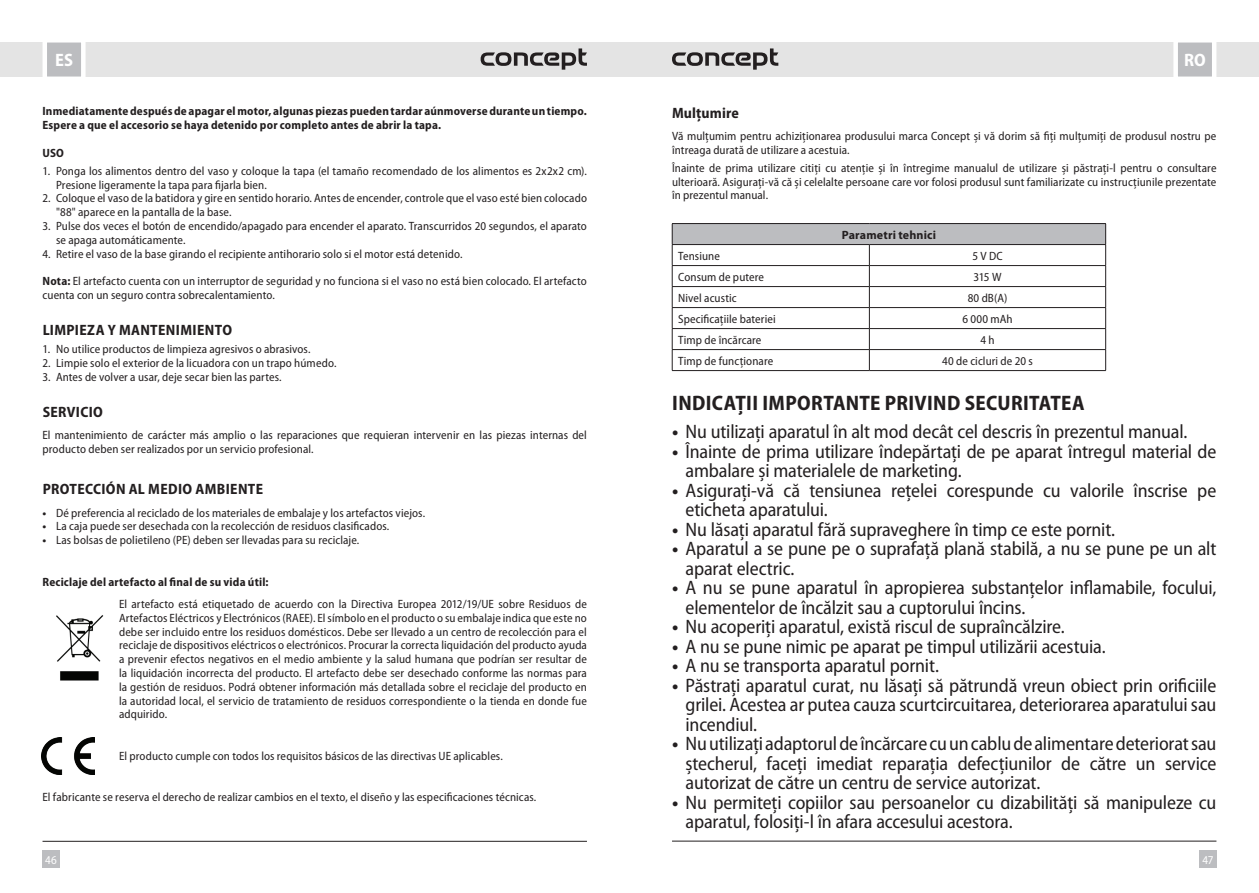
<style>
.page{position:relative;width:1259px;height:893px;background:#fff}
.page>*{position:absolute;margin:0;border:0;box-sizing:border-box;transform-origin:0 0}
.t1{font:700 semi-condensed 21px "Myriad Pro";letter-spacing:.015em;color:#231f20}
.t2{font:semi-condensed 19.5px/19.5px "Myriad Pro";letter-spacing:-.01em;color:#231f20}
.t3{font:700 semi-condensed 18px "Myriad Pro";color:#fff}
.t4{font:700 semi-condensed 15px "Myriad Pro";letter-spacing:.02em;color:#231f20}
.t5{font:semi-condensed 12px/13.8px "Myriad Pro";letter-spacing:.01em;color:#231f20}
.t6{font:700 semi-condensed 12px/13.8px "Myriad Pro";letter-spacing:.015em;color:#231f20}
.t7{font:700 12px "Myriad Pro";letter-spacing:.01em;color:#231f20}
.t8{font:semi-condensed 12px "Myriad Pro";color:#fff}
.s1{font-weight:700}
</style>
<div class="page">
<div style="left:629px;top:43px;width:630px;height:34px;background:#e4e4e4"></div>
<div style="left:1199px;top:850px;width:17px;height:17px;background:#bcbdc0"></div>
<svg style="left:1171px;top:42px;width:47px;height:35px;background:#cdced0"></svg>
<hr style="left:672px;top:841px;width:544px;height:1px;background:#231f20">
<svg style="left:672px;top:48px;width:106px;height:22px"></svg>
<div style="left:0;top:43px;width:629px;height:34px;background:#e4e4e4"></div>
<div style="left:43px;top:850px;width:17px;height:17px;background:#bcbdc0"></div>
<svg style="left:40px;top:42px;width:48px;height:35px;background:#ceced0"></svg>
<hr style="left:43px;top:841px;width:544px;height:1px;background:#231f20">
<svg style="left:480px;top:48px;width:107px;height:22px"></svg>
<img style="left:56px;top:615px;width:48px;height:66px">
<img style="left:41px;top:738px;width:54px;height:37px">
<div style="left:672px;top:224px;width:433px;height:21px;background:#bcbdc0"></div>
<hr style="left:672px;top:223px;width:197px;height:1px;background:#231f20">
<hr style="left:869px;top:223px;width:237px;height:1px;background:#231f20">
<hr style="left:672px;top:244px;width:197px;height:1px;background:#231f20">
<hr style="left:869px;top:244px;width:237px;height:1px;background:#231f20">
<hr style="left:672px;top:265px;width:197px;height:1px;background:#231f20">
<hr style="left:869px;top:265px;width:237px;height:1px;background:#231f20">
<hr style="left:672px;top:286px;width:197px;height:1px;background:#231f20">
<hr style="left:869px;top:286px;width:237px;height:1px;background:#231f20">
<hr style="left:672px;top:307px;width:197px;height:1px;background:#231f20">
<hr style="left:869px;top:307px;width:237px;height:1px;background:#231f20">
<hr style="left:672px;top:328px;width:197px;height:1px;background:#231f20">
<hr style="left:869px;top:328px;width:237px;height:1px;background:#231f20">
<hr style="left:672px;top:349px;width:197px;height:1px;background:#231f20">
<svg style="left:672px;top:224px;width:1px;height:146px"></svg>
<hr style="left:869px;top:349px;width:237px;height:1px;background:#231f20">
<svg style="left:869px;top:245px;width:1px;height:125px"></svg>
<svg style="left:1105px;top:224px;width:1px;height:146px"></svg>
<hr style="left:672px;top:370px;width:197px;height:1px;background:#231f20">
<hr style="left:869px;top:370px;width:237px;height:1px;background:#231f20">
<h3 class="t3" style="left:55px;top:48px;width:19px">ES</h3>
<h3 class="t3" style="left:1184px;top:48px;width:23px">RO</h3>
<p class="t6" style="left:43px;top:104px;width:546px">Inmediatamente después de apagar el motor, algunas piezas pueden tardar aúnmoverse durante un tiempo.<br>Espere a que el accesorio se haya detenido por completo antes de abrir la tapa.</p>
<p class="t6" style="left:43px;top:145px;width:23px">USO</p>
<p class="t5" style="left:56px;top:164px;width:532px;text-indent:-14px">1. Ponga los alimentos dentro del vaso y coloque la tapa (el tamaño recomendado de los alimentos es 2x2x2 cm).<br>Presione ligeramente la tapa para fijarla bien.</p>
<p class="t5" style="left:56px;top:191px;width:532px;text-indent:-14px">2. Coloque el vaso de la batidora y gire en sentido horario. Antes de encender, controle que el vaso esté bien colocado "88" aparece en la pantalla de la base.</p>
<p class="t5" style="left:56px;top:219px;width:532px;text-indent:-14px">3. Pulse dos veces el botón de encendido/apagado para encender el aparato. Transcurridos 20 segundos, el aparato se apaga automáticamente.</p>
<p class="t5" style="left:43px;top:246px;width:421px">4. Retire el vaso de la base girando el recipiente antihorario solo si el motor está detenido.</p>
<p class="t5" style="left:43px;top:274px;width:546px"><span class="s1">Nota:</span> El artefacto cuenta con un interruptor de seguridad y no funciona si el vaso no está bien colocado. El artefacto cuenta con un seguro contra sobrecalentamiento.</p>
<p class="t4" style="left:43px;top:320px;width:191px">LIMPIEZA Y MANTENIMIENTO</p>
<p class="t5" style="left:43px;top:342px;width:269px">1. No utilice productos de limpieza agresivos o abrasivos.</p>
<p class="t5" style="left:43px;top:356px;width:295px">2. Limpie solo el exterior de la licuadora con un trapo húmedo.</p>
<p class="t5" style="left:43px;top:370px;width:241px">3. Antes de volver a usar, deje secar bien las partes.</p>
<p class="t4" style="left:43px;top:402px;width:62px">SERVICIO</p>
<p class="t5" style="left:43px;top:428px;width:546px">El mantenimiento de carácter más amplio o las reparaciones que requieran intervenir en las piezas internas del producto deben ser realizados por un servicio profesional.</p>
<p class="t4" style="left:43px;top:480px;width:222px">PROTECCIÓN AL MEDIO AMBIENTE</p>
<p class="t5" style="left:43px;top:506px;width:384px"><span class="s1">•</span> Dé preferencia al reciclado de los materiales de embalaje y los artefactos viejos.</p>
<p class="t5" style="left:43px;top:519px;width:348px"><span class="s1">•</span> La caja puede ser desechada con la recolección de residuos clasificados.</p>
<p class="t5" style="left:43px;top:533px;width:318px"><span class="s1">•</span> Las bolsas de polietileno (PE) deben ser llevadas para su reciclaje.</p>
<p class="t6" style="left:43px;top:574px;width:228px">Reciclaje del artefacto al final de su vida útil:</p>
<p class="t5" style="left:119px;top:597px;width:469px;text-align:justify">El artefacto está etiquetado de acuerdo con la Directiva Europea 2012/19/UE sobre Residuos de Artefactos Eléctricos y Electrónicos (RAEE). El símbolo en el producto o su embalaje indica que este no debe ser incluido entre los residuos domésticos. Debe ser llevado a un centro de recolección para el reciclaje de dispositivos eléctricos o electrónicos. Procurar la correcta liquidación del producto ayuda a prevenir efectos negativos en el medio ambiente y la salud humana que podrían ser resultar de la liquidación incorrecta del producto. El artefacto debe ser desechado conforme las normas para la gestión de residuos. Podrá obtener información más detallada sobre el reciclaje del producto en la autoridad local, el servicio de tratamiento de residuos correspondiente o la tienda en donde fue adquirido.</p>
<p class="t5" style="left:119px;top:749px;width:385px">El producto cumple con todos los requisitos básicos de las directivas UE aplicables.</p>
<p class="t5" style="left:43px;top:790px;width:495px">El fabricante se reserva el derecho de realizar cambios en el texto, el diseño y las especificaciones técnicas.</p>
<p class="t4" style="left:672px;top:103px;width:68px">Mulțumire</p>
<p class="t5" style="left:672px;top:129px;width:546px">Vă mulțumim pentru achiziționarea produsului marca Concept și vă dorim să fiți mulțumiți de produsul nostru pe întreaga durată de utilizare a acestuia.</p>
<p class="t5" style="left:672px;top:161px;width:546px;text-align:justify">Înainte de prima utilizare citiți cu atenție și în întregime manualul de utilizare și păstrați-l pentru o consultare ulterioară. Asigurați-vă că și celelalte persoane care vor folosi produsul sunt familiarizate cu instrucțiunile prezentate în prezentul manual.</p>
<p class="t7" style="left:842px;top:227px;width:96px">Parametri tehnici</p>
<p class="t5" style="left:678px;top:248px;width:43px">Tensiune</p>
<p class="t5" style="left:972px;top:248px;width:32px">5 V DC</p>
<p class="t5" style="left:678px;top:269px;width:87px">Consum de putere</p>
<p class="t5" style="left:973px;top:269px;width:29px">315 W</p>
<p class="t5" style="left:678px;top:290px;width:60px">Nivel acustic</p>
<p class="t5" style="left:967px;top:290px;width:41px">80 dB(A)</p>
<p class="t5" style="left:678px;top:311px;width:99px">Specificațiile bateriei</p>
<p class="t5" style="left:962px;top:311px;width:52px">6 000 mAh</p>
<p class="t5" style="left:678px;top:332px;width:85px">Timp de încărcare</p>
<p class="t5" style="left:980px;top:332px;width:16px">4 h</p>
<p class="t5" style="left:678px;top:353px;width:97px">Timp de funcționare</p>
<p class="t5" style="left:942px;top:353px;width:92px">40 de cicluri de 20 s</p>
<h1 class="t1" style="left:672px;top:390px;width:414px">INDICAȚII IMPORTANTE PRIVIND SECURITATEA</h1>
<h2 class="t2" style="left:672px;top:422px;width:517px"><span class="s1">•</span> Nu utilizați aparatul în alt mod decât cel descris în prezentul manual.</h2>
<h2 class="t2" style="left:685px;top:441px;width:532px;text-indent:-13px"><span class="s1">•</span> Înainte de prima utilizare îndepărtați de pe aparat întregul material de ambalare și materialele de marketing.</h2>
<h2 class="t2" style="left:685px;top:480px;width:532px;text-indent:-13px"><span class="s1">•</span> Asigurați-vă că tensiunea rețelei corespunde cu valorile înscrise pe eticheta aparatului.</h2>
<h2 class="t2" style="left:672px;top:519px;width:445px"><span class="s1">•</span> Nu lăsați aparatul fără supraveghere în timp ce este pornit.</h2>
<h2 class="t2" style="left:685px;top:539px;width:532px;text-indent:-13px"><span class="s1">•</span> Aparatul a se pune pe o suprafață plană stabilă, a nu se pune pe un alt aparat electric.</h2>
<h2 class="t2" style="left:685px;top:578px;width:532px;text-indent:-13px"><span class="s1">•</span> A nu se pune aparatul în apropierea substanțelor inflamabile, focului, elementelor de încălzit sau a cuptorului încins.</h2>
<h2 class="t2" style="left:672px;top:617px;width:394px"><span class="s1">•</span> Nu acoperiți aparatul, există riscul de supraîncălzire.</h2>
<h2 class="t2" style="left:672px;top:636px;width:435px"><span class="s1">•</span> A nu se pune nimic pe aparat pe timpul utilizării acestuia.</h2>
<h2 class="t2" style="left:672px;top:656px;width:268px"><span class="s1">•</span> A nu se transporta aparatul pornit.</h2>
<h2 class="t2" style="left:685px;top:675px;width:532px;text-align:justify;text-indent:-13px"><span class="s1">•</span> Păstrați aparatul curat, nu lăsați să pătrundă vreun obiect prin orificiile grilei. Acestea ar putea cauza scurtcircuitarea, deteriorarea aparatului sau incendiul.</h2>
<h2 class="t2" style="left:685px;top:734px;width:532px;text-align:justify;text-indent:-13px"><span class="s1">•</span> Nu utilizați adaptorul de încărcare cu un cablu de alimentare deteriorat sau ștecherul, faceți imediat reparația defecțiunilor de către un service autorizat de către un centru de service autorizat.</h2>
<h2 class="t2" style="left:685px;top:792px;width:532px;text-indent:-13px"><span class="s1">•</span> Nu permiteți copiilor sau persoanelor cu dizabilități să manipuleze cu aparatul, folosiți-l în afara accesului acestora.</h2>
<p class="t8" style="left:45px;top:852px;width:13px">46</p>
<p class="t8" style="left:1202px;top:852px;width:13px">47</p>
</div>
